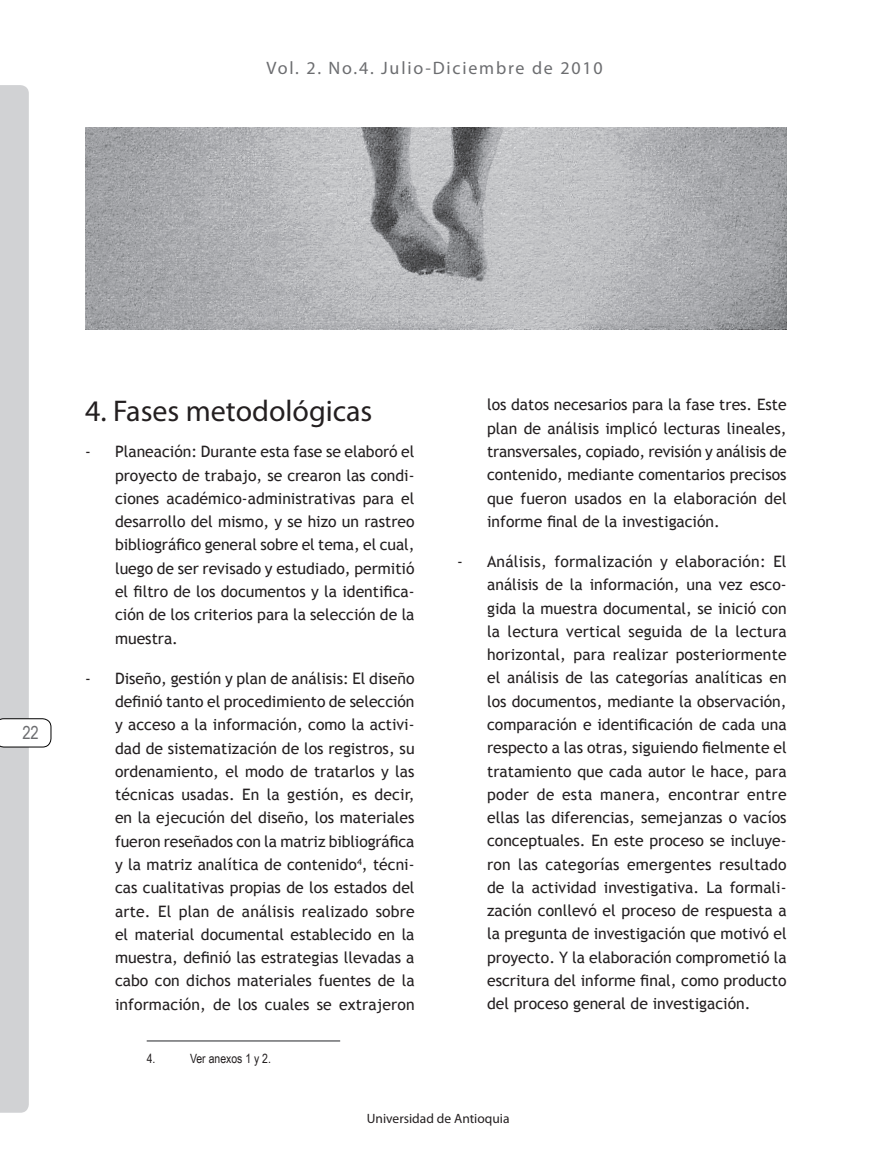
<style>
.page{position:relative;width:893px;height:1149px;background:#fff}
.page>*{position:absolute;margin:0;border:0;box-sizing:border-box;transform-origin:0 0}
.t1{font:30px "Myriad Pro";color:#231f20}
.t2{font:18px "Myriad Pro";letter-spacing:.1em;color:#6c6d70}
.t3{font:18px "Arial Narrow";color:#6c6d70}
.t4{font:15.75px/23.2px "Trebuchet MS";color:#231f20;text-align:justify}
.t5{font:13.5px "Myriad Pro";color:#231f20}
.t6{font:12.75px "Arial Narrow";color:#231f20}
</style>
<div class="page">
<svg style="left:0;top:85px;width:51px;height:1027px"></svg>
<hr style="left:147px;top:1039px;width:193px;height:2px;background:#6c6d70">
<img style="left:85px;top:128px;width:702px;height:201px">
<p class="t2" style="left:266px;top:57px;width:338px">Vol. 2. No.4. Julio-Diciembre de 2010</p>
<p class="t3" style="left:22px;top:719px;width:18px">22</p>
<h1 class="t1" style="left:85px;top:392px;width:289px">4. Fases metodológicas</h1>
<p class="t4" style="left:115px;top:440px;width:301px;text-indent:-30px">- Planeación: Durante esta fase se elaboró el proyecto de trabajo, se crearon las condi&shy;ciones académico-administrativas para el desarrollo del mismo, y se hizo un rastreo bibliográfico general sobre el tema, el cual, luego de ser revisado y estudiado, permitió el filtro de los documentos y la identifica&shy;ción de los criterios para la selección de la muestra.</p>
<p class="t4" style="left:115px;top:666px;width:301px;text-indent:-30px">- Diseño, gestión y plan de análisis: El diseño definió tanto el procedimiento de selección y acceso a la información, como la activi&shy;dad de sistematización de los registros, su ordenamiento, el modo de tratarlos y las técnicas usadas. En la gestión, es decir, en la ejecución del diseño, los materiales fueron reseñados con la matriz bibliográfica y la matriz analítica de contenido<sup>4</sup>, técni&shy;cas cualitativas propias de los estados del arte. El plan de análisis realizado sobre el material documental establecido en la muestra, definió las estrategias llevadas a cabo con dichos materiales fuentes de la información, de los cuales se extrajeron</p>
<p class="t6" style="left:147px;top:1048px;width:10px">4.</p>
<p class="t6" style="left:190px;top:1048px;width:82px">Ver anexos 1 y 2.</p>
<p class="t4" style="left:487px;top:393px;width:301px">los datos necesarios para la fase tres. Este plan de análisis implicó lecturas lineales, transversales, copiado, revisión y análisis de contenido, mediante comentarios precisos que fueron usados en la elaboración del informe final de la investigación.</p>
<p class="t4" style="left:487px;top:550px;width:301px;text-indent:-30px">- Análisis, formalización y elaboración: El análisis de la información, una vez esco&shy;gida la muestra documental, se inició con la lectura vertical seguida de la lectura horizontal, para realizar posteriormente el análisis de las categorías analíticas en los documentos, mediante la observación, comparación e identificación de cada una respecto a las otras, siguiendo fielmente el tratamiento que cada autor le hace, para poder de esta manera, encontrar entre ellas las diferencias, semejanzas o vacíos conceptuales. En este proceso se incluye&shy;ron las categorías emergentes resultado de la actividad investigativa. La formali&shy;zación conllevó el proceso de respuesta a la pregunta de investigación que motivó el proyecto. Y la elaboración comprometió la escritura del informe final, como producto del proceso general de investigación.</p>
<p class="t5" style="left:367px;top:1110px;width:144px">Universidad de Antioquia</p>
</div>
